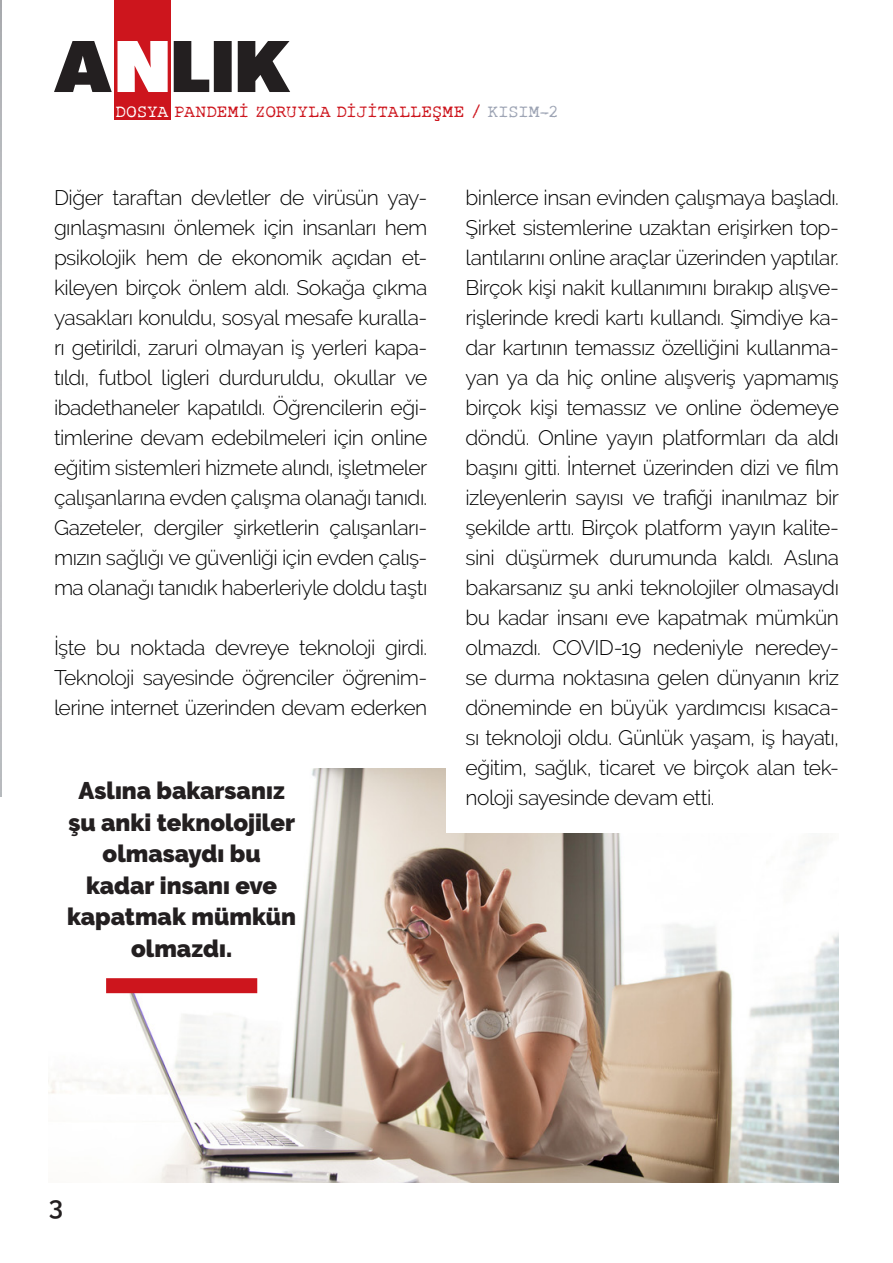
<style>
.page{position:relative;width:893px;height:1263px;background:#fff}
.page>*{position:absolute;margin:0;border:0;box-sizing:border-box;transform-origin:0 0}
.t1{font:600 25.95px "Raleway";color:#231f20}
.t2{font:900 24px/31.5px "Raleway";color:#231f20;text-align:center}
.t3{font:300 21px/30px "Raleway";letter-spacing:-.025em;color:#000;text-align:justify}
.t4{font:18px "Rough Typewriter";letter-spacing:-.01em;color:#cd151d}
.s1{color:#fff}
.s2{color:#9da4b4}
</style>
<div class="page">
<img style="left:49px;top:768px;width:790px;height:414px">
<div style="left:114px;top:0;width:56px;height:120px;background:#cd151d"></div>
<svg style="left:174px;top:41px;width:116px;height:51px"></svg>
<svg style="left:54px;top:41px;width:114px;height:51px"></svg>
<div style="left:106px;top:978px;width:151px;height:15px;background:#cd151d"></div>
<div style="left:446px;top:631px;width:411px;height:202px;background:#fff"></div>
<p class="t4" style="left:115px;top:101px;width:445px"><span class="s1">DOSYA</span> PANDEMİ ZORUYLA DİJİTALLEŞME / <span class="s2">KISIM-2</span></p>
<p class="t3" style="left:54px;top:183px;width:375px">Diğer taraftan devletler de virüsün yay&shy;gınlaşmasını önlemek için insanları hem psikolojik hem de ekonomik açıdan et&shy;kileyen birçok önlem aldı. Sokağa çıkma yasakları konuldu, sosyal mesafe kuralla&shy;rı getirildi, zaruri olmayan iş yerleri kapa&shy;tıldı, futbol ligleri durduruldu, okullar ve ibadethaneler kapatıldı. Öğrencilerin eği&shy;timlerine devam edebilmeleri için online eğitim sistemleri hizmete alındı, işletmeler çalışanlarına evden çalışma olanağı tanıdı.<br>Gazeteler, dergiler şirketlerin çalışanları&shy;mızın sağlığı ve güvenliği için evden çalış&shy;ma olanağı tanıdık haberleriyle doldu taştı</p>
<p class="t3" style="left:54px;top:633px;width:375px">İşte bu noktada devreye teknoloji girdi.<br>Teknoloji sayesinde öğrenciler öğrenim&shy;lerine internet üzerinden devam ederken</p>
<p class="t2" style="left:67px;top:775px;width:231px">Aslına bakarsanız şu anki teknolojiler olmasaydı bu kadar insanı eve kapatmak mümkün olmazdı.</p>
<p class="t3" style="left:466px;top:183px;width:375px">binlerce insan evinden çalışmaya başladı.<br>Şirket sistemlerine uzaktan erişirken top&shy;lantılarını online araçlar üzerinden yaptılar.<br>Birçok kişi nakit kullanımını bırakıp alışve&shy;rişlerinde kredi kartı kullandı. Şimdiye ka&shy;dar kartının temassız özelliğini kullanma&shy;yan ya da hiç online alışveriş yapmamış birçok kişi temassız ve online ödemeye döndü. Online yayın platformları da aldı başını gitti. İnternet üzerinden dizi ve film izleyenlerin sayısı ve trafiği inanılmaz bir şekilde arttı. Birçok platform yayın kalite&shy;sini düşürmek durumunda kaldı. Aslına bakarsanız şu anki teknolojiler olmasaydı bu kadar insanı eve kapatmak mümkün olmazdı. COVID-19 nedeniyle neredey&shy;se durma noktasına gelen dünyanın kriz döneminde en büyük yardımcısı kısaca&shy;sı teknoloji oldu. Günlük yaşam, iş hayatı, eğitim, sağlık, ticaret ve birçok alan tek&shy;noloji sayesinde devam etti.</p>
<p class="t1" style="left:49px;top:1191px;width:16px">3</p>
</div>
